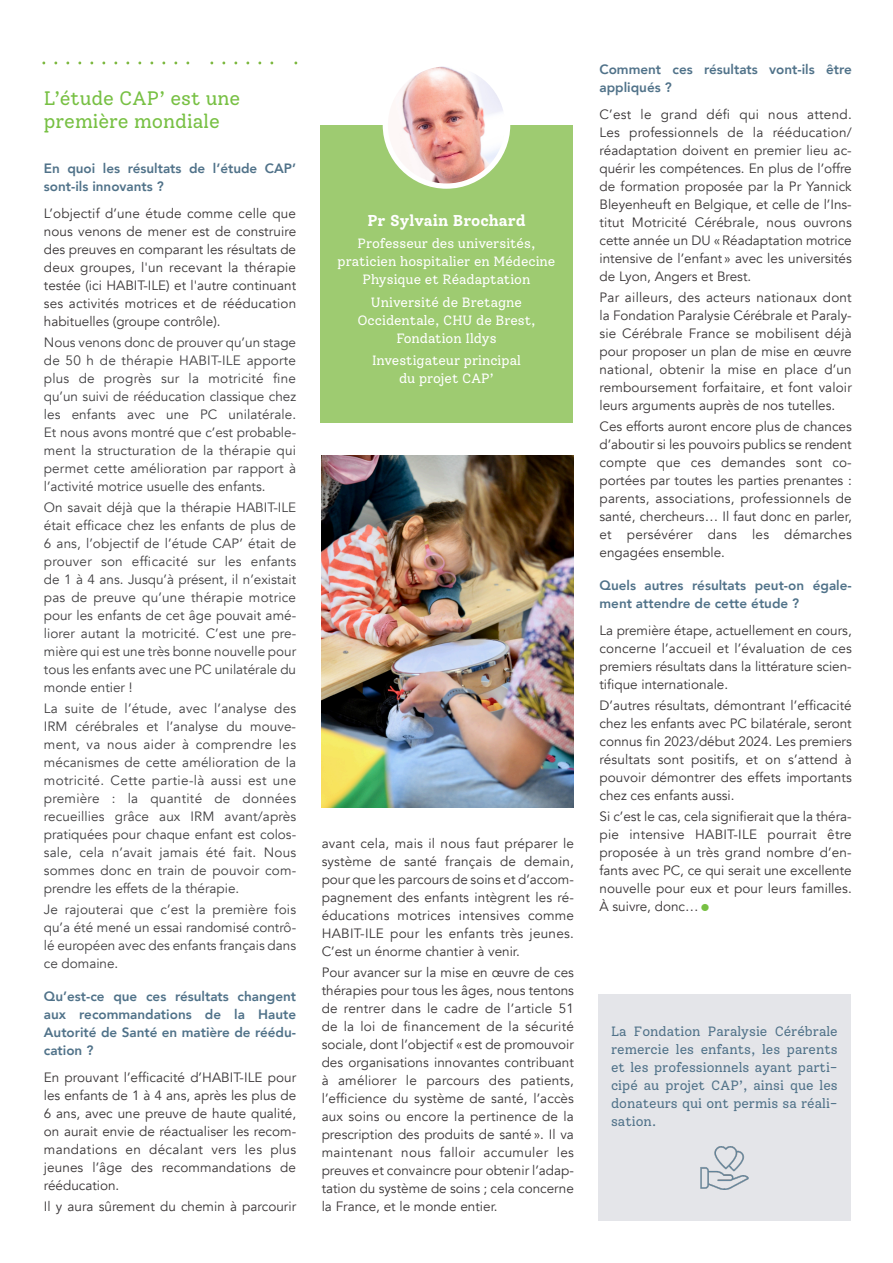
<style>
.page{position:relative;width:893px;height:1263px;background:#fff}
.page>*{position:absolute;margin:0;border:0;box-sizing:border-box;transform-origin:0 0}
.t1{font:800 45px "Avenir";color:#77c043}
.t2{font:19.5px/22.5px "Solway";color:#77c043}
.t3{font:700 15.75px "Solway";color:#fff}
.t4{font:13.5px/18px "Avenir";color:#393536;text-align:justify}
.t5{font:13.5px/18px "Avenir";color:#403f41;text-align:justify}
.t6{font:800 13.5px/18px "Avenir";color:#507289}
.t7{font:13.5px/18px "Solway";color:#fff;text-align:center}
.t8{font:13.5px/18px "Solway";color:#507289;text-align:justify}
</style>
<div class="page">
<svg style="left:44px;top:61px;width:252px;height:3px"></svg>
<div style="left:320px;top:125px;width:253px;height:298px;background:#9ecb71"></div>
<img style="left:385px;top:64px;width:123px;height:122px;border-radius:50%">
<div style="left:383px;top:61px;width:127px;height:128px;border:5px solid #fff;border-radius:50%"></div>
<img style="left:322px;top:456px;width:252px;height:351px">
<div style="left:598px;top:994px;width:252px;height:226px;background:#e4e5e9"></div>
<img style="left:701px;top:1147px;width:47px;height:42px">
<h2 class="t2" style="left:44px;top:87px;width:198px">L’étude CAP’ est une première mondiale</h2>
<p class="t6" style="left:44px;top:159px;width:254px">En quoi les résultats de l’étude CAP’ sont-ils innovants ?</p>
<p class="t4" style="left:44px;top:204px;width:254px">L’objectif d’une étude comme celle que nous venons de mener est de construire des preuves en comparant les résultats de deux groupes, l'un recevant la thérapie testée (ici HABIT-ILE) et l'autre continuant ses activités motrices et de rééducation habituelles (groupe contrôle).</p>
<p class="t5" style="left:44px;top:333px;width:254px">Nous venons donc de prouver qu’un stage de 50 h de thérapie HABIT-ILE apporte plus de progrès sur la motricité fine qu’un suivi de rééducation classique chez les enfants avec une PC unilatérale.<br>Et nous avons montré que c’est probable&shy;ment la structuration de la thérapie qui permet cette amélioration par rapport à l’activité motrice usuelle des enfants.</p>
<p class="t5" style="left:44px;top:498px;width:254px">On savait déjà que la thérapie HABIT-ILE était efficace chez les enfants de plus de 6 ans, l’objectif de l’étude CAP’ était de prouver son efficacité sur les enfants de 1 à 4 ans. Jusqu’à présent, il n’existait pas de preuve qu’une thérapie motrice pour les enfants de cet âge pouvait amé&shy;liorer autant la motricité. C’est une pre&shy;mière qui est une très bonne nouvelle pour tous les enfants avec une PC unilatérale du monde entier !</p>
<p class="t5" style="left:44px;top:699px;width:254px">La suite de l’étude, avec l’analyse des IRM cérébrales et l’analyse du mouve&shy;ment, va nous aider à comprendre les mécanismes de cette amélioration de la motricité. Cette partie-là aussi est une première : la quantité de données recueillies grâce aux IRM avant/après pratiquées pour chaque enfant est colos&shy;sale, cela n’avait jamais été fait. Nous sommes donc en train de pouvoir com&shy;prendre les effets de la thérapie.</p>
<p class="t5" style="left:44px;top:900px;width:254px">Je rajouterai que c’est la première fois qu’a été mené un essai randomisé contrô&shy;lé européen avec des enfants français dans ce domaine.</p>
<p class="t6" style="left:44px;top:987px;width:254px;text-align:justify">Qu’est-ce que ces résultats changent aux recommandations de la Haute Autorité de Santé en matière de réédu&shy;cation ?</p>
<p class="t4" style="left:44px;top:1068px;width:254px">En prouvant l’efficacité d’HABIT-ILE pour les enfants de 1 à 4 ans, après les plus de 6 ans, avec une preuve de haute qualité, on aurait envie de réactualiser les recom&shy;mandations en décalant vers les plus jeunes l’âge des recommandations de rééducation.</p>
<p class="t4" style="left:44px;top:1197px;width:254px">Il y aura sûrement du chemin à parcourir</p>
<p class="t3" style="left:367px;top:211px;width:160px">Pr Sylvain Brochard</p>
<p class="t7" style="left:338px;top:234px;width:219px">Professeur des universités, praticien hospitalier en Médecine<br>Physique et Réadaptation</p>
<p class="t7" style="left:357px;top:293px;width:180px">Université de Bretagne<br>Occidentale, CHU de Brest,<br>Fondation Ildys</p>
<p class="t7" style="left:372px;top:351px;width:150px">Investigateur principal du projet CAP’</p>
<p class="t4" style="left:322px;top:834px;width:254px">avant cela, mais il nous faut préparer le système de santé français de demain, pour que les parcours de soins et d’accom&shy;pagnement des enfants intègrent les ré&shy;éducations motrices intensives comme HABIT-ILE pour les enfants très jeunes.<br>C’est un énorme chantier à venir.</p>
<p class="t4" style="left:322px;top:963px;width:254px">Pour avancer sur la mise en œuvre de ces thérapies pour tous les âges, nous tentons de rentrer dans le cadre de l’article 51 de la loi de financement de la sécurité sociale, dont l’objectif « est de promouvoir des organisations innovantes contribuant à améliorer le parcours des patients, l’efficience du système de santé, l’accès aux soins ou encore la pertinence de la prescription des produits de santé ». Il va maintenant nous falloir accumuler les preuves et convaincre pour obtenir l’adap&shy;tation du système de soins ; cela concerne la France, et le monde entier.</p>
<p class="t6" style="left:599px;top:60px;width:254px">Comment ces résultats vont-ils être appliqués ?</p>
<p class="t4" style="left:599px;top:105px;width:254px">C’est le grand défi qui nous attend.<br>Les professionnels de la rééducation/ réadaptation doivent en premier lieu ac&shy;quérir les compétences. En plus de l’offre de formation proposée par la Pr Yannick Bleyenheuft en Belgique, et celle de l’Ins&shy;titut Motricité Cérébrale, nous ouvrons cette année un DU « Réadaptation motrice intensive de l’enfant » avec les universités de Lyon, Angers et Brest.</p>
<p class="t4" style="left:599px;top:288px;width:254px">Par ailleurs, des acteurs nationaux dont la Fondation Paralysie Cérébrale et Paraly&shy;sie Cérébrale France se mobilisent déjà pour proposer un plan de mise en œuvre national, obtenir la mise en place d’un remboursement forfaitaire, et font valoir leurs arguments auprès de nos tutelles.</p>
<p class="t4" style="left:599px;top:417px;width:254px">Ces efforts auront encore plus de chances d’aboutir si les pouvoirs publics se rendent compte que ces demandes sont co&shy;portées par toutes les parties prenantes : parents, associations, professionnels de santé, chercheurs… Il faut donc en parler, et persévérer dans les démarches engagées ensemble.</p>
<p class="t6" style="left:599px;top:576px;width:254px">Quels autres résultats peut-on égale&shy;ment attendre de cette étude ?</p>
<p class="t4" style="left:599px;top:621px;width:254px">La première étape, actuellement en cours, concerne l’accueil et l’évaluation de ces premiers résultats dans la littérature scien&shy;tifique internationale.</p>
<p class="t4" style="left:599px;top:696px;width:254px">D’autres résultats, démontrant l’efficacité chez les enfants avec PC bilatérale, seront connus fin 2023/début 2024. Les premiers résultats sont positifs, et on s’attend à pouvoir démontrer des effets importants chez ces enfants aussi.</p>
<p class="t4" style="left:599px;top:807px;width:254px">Si c’est le cas, cela signifierait que la théra&shy;pie intensive HABIT-ILE pourrait être proposée à un très grand nombre d’en&shy;fants avec PC, ce qui serait une excellente nouvelle pour eux et pour leurs familles.<br>À suivre, donc…</p>
<h1 class="t1" style="left:698px;top:866px;width:15px">.</h1>
<p class="t8" style="left:611px;top:1022px;width:228px">La Fondation Paralysie Cérébrale remercie les enfants, les parents et les professionnels ayant parti&shy;cipé au projet CAP’, ainsi que les donateurs qui ont permis sa réali&shy;sation.</p>
</div>
